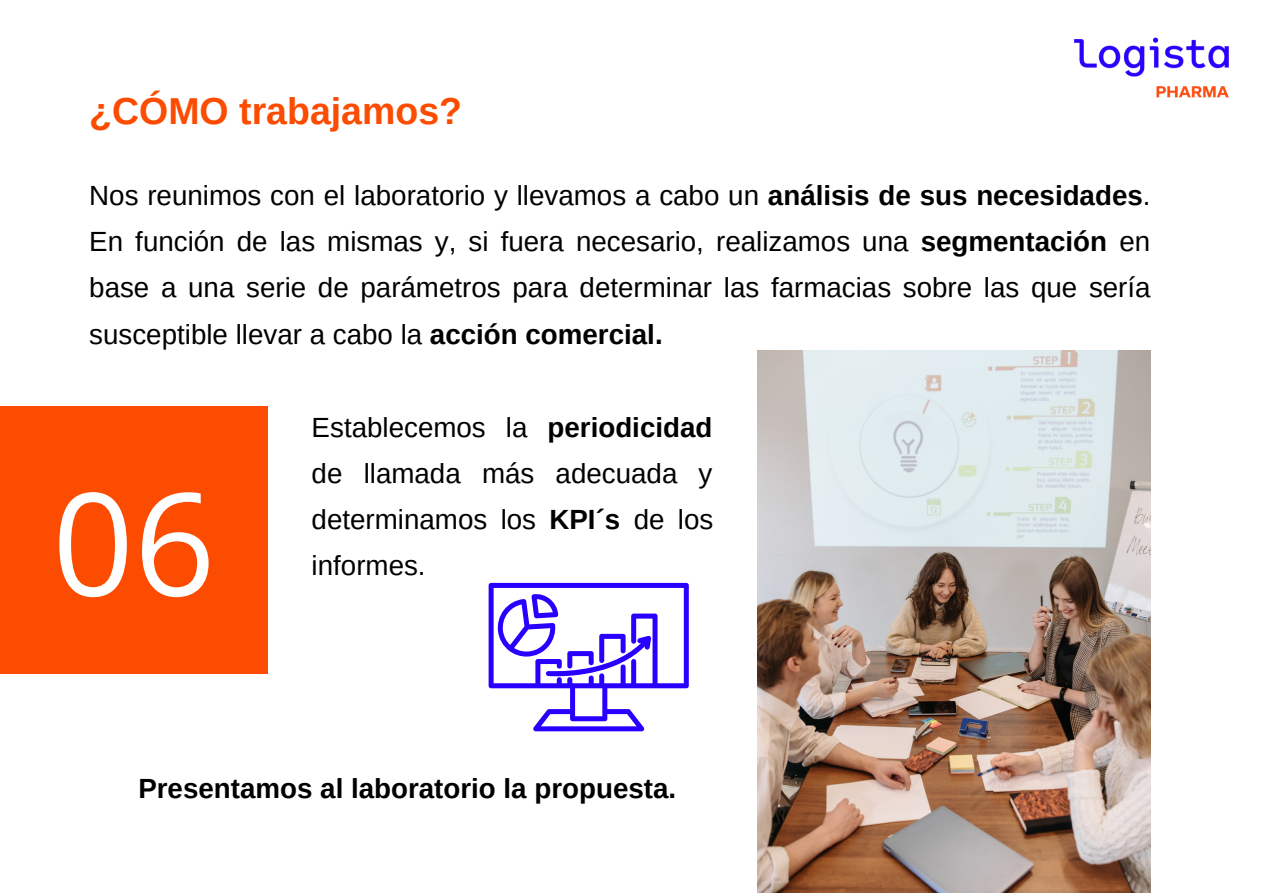
<style>
.page{position:relative;width:1263px;height:894px;background:#fff}
.page>*{position:absolute;margin:0;border:0;box-sizing:border-box;transform-origin:0 0}
.t1{font:142.8px "Open Sans";color:#fff}
.t2{font:700 37.5px "Arimo";color:#fc4c02}
.t3{font:27.75px/46px "Arimo";color:#000;text-align:justify}
.t4{font:700 27.75px "Arimo";color:#000}
.s1{font-weight:700}
</style>
<div class="page">
<div style="left:0;top:406px;width:268px;height:267px;background:#fc4c02"></div>
<img style="left:1074px;top:37px;width:155px;height:61px">
<img style="left:757px;top:350px;width:394px;height:542px">
<svg style="left:489px;top:582px;width:200px;height:149px"></svg>
<h2 class="t2" style="left:89px;top:90px;width:374px">¿CÓMO trabajamos?</h2>
<p class="t3" style="left:89px;top:172px;width:1063px">Nos reunimos con el laboratorio y llevamos a cabo un <span class="s1">análisis de sus necesidades</span>.<br>En función de las mismas y, si fuera necesario, realizamos una <span class="s1">segmentación</span> en base a una serie de parámetros para determinar las farmacias sobre las que sería susceptible llevar a cabo la <span class="s1">acción comercial.</span></p>
<h1 class="t1" style="left:52px;top:443px;width:165px">06</h1>
<p class="t3" style="left:312px;top:404px;width:403px">Establecemos la <span class="s1">periodicidad </span>de llamada más adecuada y determinamos los <span class="s1">KPI´s</span> de los informes.</p>
<p class="t4" style="left:138px;top:772px;width:539px">Presentamos al laboratorio la propuesta.</p>
</div>
